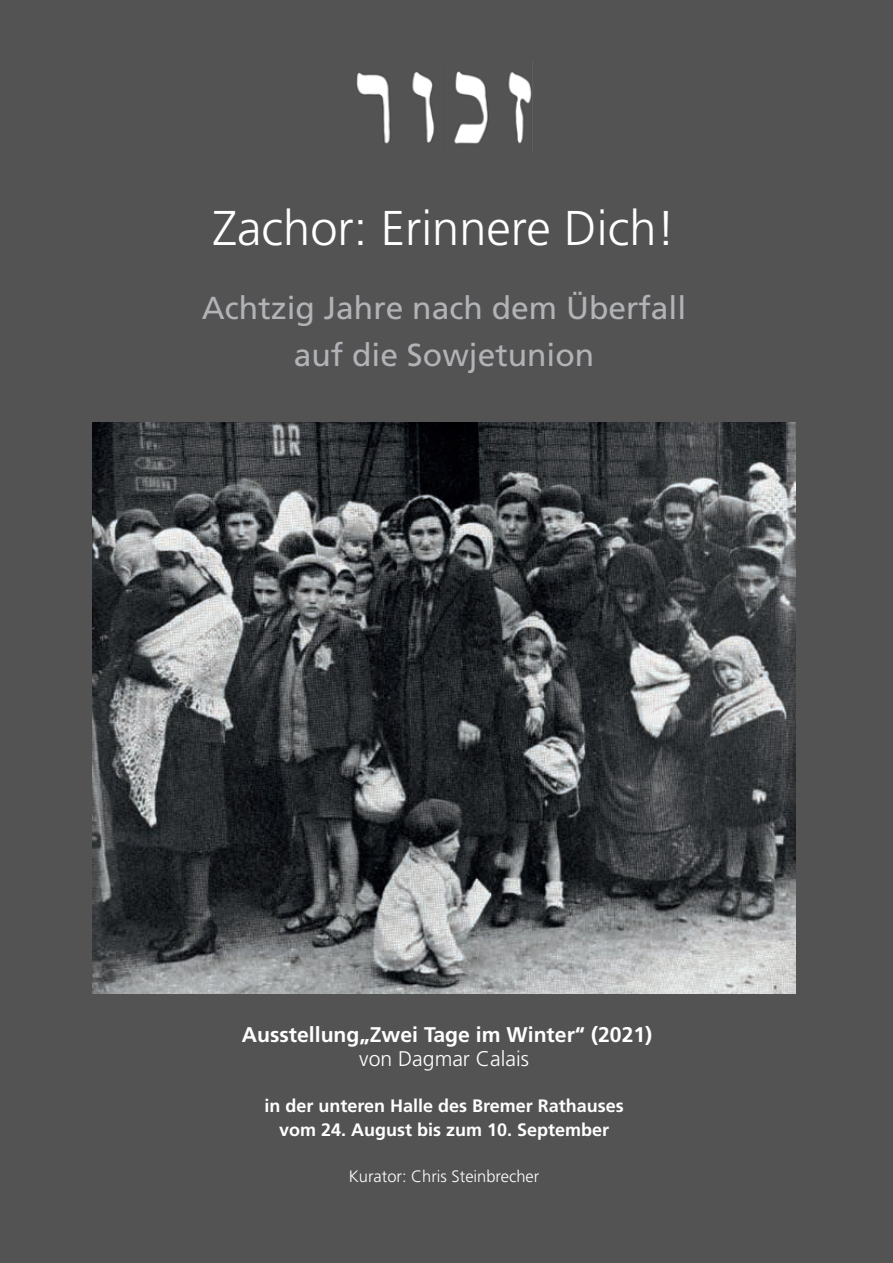
<style>
.page{position:relative;width:893px;height:1263px;background:#535353}
.page>*{position:absolute;margin:0;border:0;box-sizing:border-box;transform-origin:0 0}
.t1{font:300 48.75px "Frutiger";color:#fff}
.t2{font:31.8px/46.7px "Frutiger";color:#b2b3b7;text-align:center}
.t3{font:700 21.15px "Frutiger";color:#fff}
.t4{font:300 21.15px "Frutiger";color:#fff}
.t5{font:700 18px/23.4px "Frutiger";color:#fff;text-align:center}
.t6{font:300 16.5px "Frutiger";color:#fff}
</style>
<div class="page">
<img style="left:356px;top:62px;width:177px;height:89px">
<img style="left:92px;top:422px;width:704px;height:571px">
<h1 class="t1" style="left:213px;top:200px;width:464px">Zachor: Erinnere Dich!</h1>
<h2 class="t2" style="left:202px;top:284px;width:486px">Achtzig Jahre nach dem Überfall auf die Sowjetunion</h2>
<p class="t3" style="left:242px;top:1022px;width:412px">Ausstellung„Zwei Tage im Winter“ (2021)</p>
<p class="t4" style="left:359px;top:1046px;width:171px">von Dagmar Calais</p>
<p class="t5" style="left:264px;top:1094px;width:361px">in der unteren Halle des Bremer Rathauses vom 24. August bis zum 10. September</p>
<p class="t6" style="left:349px;top:1167px;width:192px">Kurator: Chris Steinbrecher</p>
</div>
